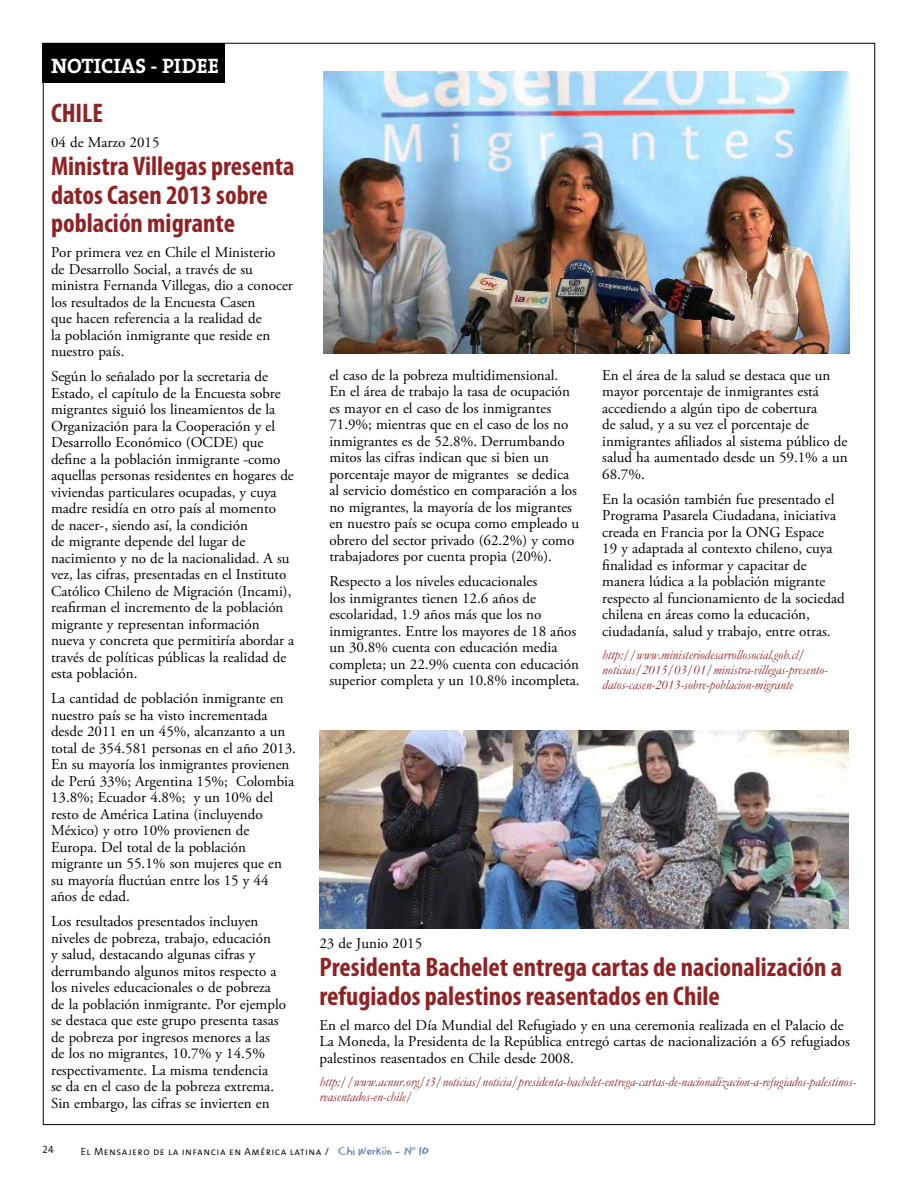
<style>
.page{position:relative;width:918px;height:1188px;background:#fff}
.page>*{position:absolute;margin:0;border:0;box-sizing:border-box;transform-origin:0 0}
.t1{font:700 condensed 27px/28.5px "Myriad Pro";color:#912224}
.t2{font:700 21px "The Serif";color:#fff}
.t3{font:15px/16.5px "Adobe Garamond Pro";color:#000}
.t4{font:italic 13.5px/15px "Garamond";color:#912224}
.t5{font:10.5px "The Sans Semi Light Caps";letter-spacing:.05em;color:#000}
.s1{font-family:"Eraser Dust";font-size:12px;color:#6485af}
</style>
<div class="page">
<div style="left:43px;top:43px;width:182px;height:39px;background:#000"></div>
<img style="left:323px;top:71px;width:527px;height:283px">
<img style="left:319px;top:731px;width:529px;height:197px">
<h2 class="t2" style="left:51px;top:48px;width:170px">NOTICIAS - PIDEE</h2>
<h1 class="t1" style="left:51px;top:99px;width:54px">CHILE</h1>
<p class="t3" style="left:51px;top:134px;width:110px">04 de Marzo 2015</p>
<h1 class="t1" style="left:51px;top:153px;width:245px">Ministra Villegas presenta datos Casen 2013 sobre población migrante</h1>
<p class="t3" style="left:51px;top:245px;width:243px">Por primera vez en Chile el Ministerio<br>de Desarrollo Social, a través de su ministra Fernanda Villegas, dio a conocer los resultados de la Encuesta Casen<br>que hacen referencia a la realidad de<br>la población inmigrante que reside en nuestro país.</p>
<p class="t3" style="left:51px;top:369px;width:245px">Según lo señalado por la secretaria de Estado, el capítulo de la Encuesta sobre migrantes siguió los lineamientos de la Organización para la Cooperación y el Desarrollo Económico (OCDE) que define a la población inmigrante -como aquellas personas residentes en hogares de viviendas particulares ocupadas, y cuya madre residía en otro país al momento<br>de nacer-, siendo así, la condición<br>de migrante depende del lugar de nacimiento y no de la nacionalidad. A su vez, las cifras, presentadas en el Instituto Católico Chileno de Migración (Incami), reafirman el incremento de la población migrante y representan información nueva y concreta que permitiría abordar a través de políticas públicas la realidad de esta población.</p>
<p class="t3" style="left:51px;top:691px;width:247px">La cantidad de población inmigrante en nuestro país se ha visto incrementada desde 2011 en un 45%, alcanzanto a un total de 354.581 personas en el año 2013.<br>En su mayoría los inmigrantes provienen de Perú 33%; Argentina 15%; Colombia 13.8%; Ecuador 4.8%; y un 10% del resto de América Latina (incluyendo México) y otro 10% provienen de Europa. Del total de la población migrante un 55.1% son mujeres que en su mayoría fluctúan entre los 15 y 44 años de edad.</p>
<p class="t3" style="left:51px;top:914px;width:237px">Los resultados presentados incluyen niveles de pobreza, trabajo, educación<br>y salud, destacando algunas cifras y derrumbando algunos mitos respecto a los niveles educacionales o de pobreza de la población inmigrante. Por ejemplo se destaca que este grupo presenta tasas de pobreza por ingresos menores a las de los no migrantes, 10.7% y 14.5% respectivamente. La misma tendencia<br>se da en el caso de la pobreza extrema.<br>Sin embargo, las cifras se invierten en</p>
<p class="t3" style="left:329px;top:367px;width:251px">el caso de la pobreza multidimensional.<br>En el área de trabajo la tasa de ocupación es mayor en el caso de los inmigrantes 71.9%; mientras que en el caso de los no inmigrantes es de 52.8%. Derrumbando mitos las cifras indican que si bien un porcentaje mayor de migrantes se dedica al servicio doméstico en comparación a los no migrantes, la mayoría de los migrantes en nuestro país se ocupa como empleado u obrero del sector privado (62.2%) y como trabajadores por cuenta propia (20%).</p>
<p class="t3" style="left:329px;top:574px;width:252px">Respecto a los niveles educacionales<br>los inmigrantes tienen 12.6 años de escolaridad, 1.9 años más que los no inmigrantes. Entre los mayores de 18 años un 30.8% cuenta con educación media completa; un 22.9% cuenta con educación superior completa y un 10.8% incompleta.</p>
<p class="t3" style="left:602px;top:367px;width:247px">En el área de la salud se destaca que un mayor porcentaje de inmigrantes está accediendo a algún tipo de cobertura<br>de salud, y a su vez el porcentaje de inmigrantes afiliados al sistema público de salud ha aumentado desde un 59.1% a un 68.7%.</p>
<p class="t3" style="left:602px;top:491px;width:244px">En la ocasión también fue presentado el Programa Pasarela Ciudadana, iniciativa creada en Francia por la ONG Espace<br>19 y adaptada al contexto chileno, cuya finalidad es informar y capacitar de manera lúdica a la población migrante respecto al funcionamiento de la sociedad chilena en áreas como la educación, ciudadanía, salud y trabajo, entre otras.</p>
<p class="t4" style="left:602px;top:648px;width:227px">http://www.ministeriodesarrollosocial.gob.cl/ noticias/2015/03/01/ministra-villegas-presento&shy;datos-casen-2013-sobre-poblacion-migrante</p>
<p class="t3" style="left:319px;top:935px;width:104px">23 de Junio 2015</p>
<h1 class="t1" style="left:319px;top:953px;width:524px">Presidenta Bachelet entrega cartas de nacionalización a refugiados palestinos reasentados en Chile</h1>
<p class="t3" style="left:319px;top:1017px;width:532px">En el marco del Día Mundial del Refugiado y en una ceremonia realizada en el Palacio de<br>La Moneda, la Presidenta de la República entregó cartas de nacionalización a 65 refugiados palestinos reasentados en Chile desde 2008.</p>
<p class="t4" style="left:319px;top:1074px;width:538px">http://www.acnur.org/t3/noticias/noticia/presidenta-bachelet-entrega-cartas-de-nacionalizacion-a-refugiados-palestinos&shy;reasentados-en-chile/</p>
<p class="t5" style="left:43px;top:1141px;width:13px">24</p>
<p class="t5" style="left:81px;top:1142px;width:350px">El Mensajero de la infancia en América latina / <span class="s1">Chi Werkün - Nº 10</span></p>
</div>
